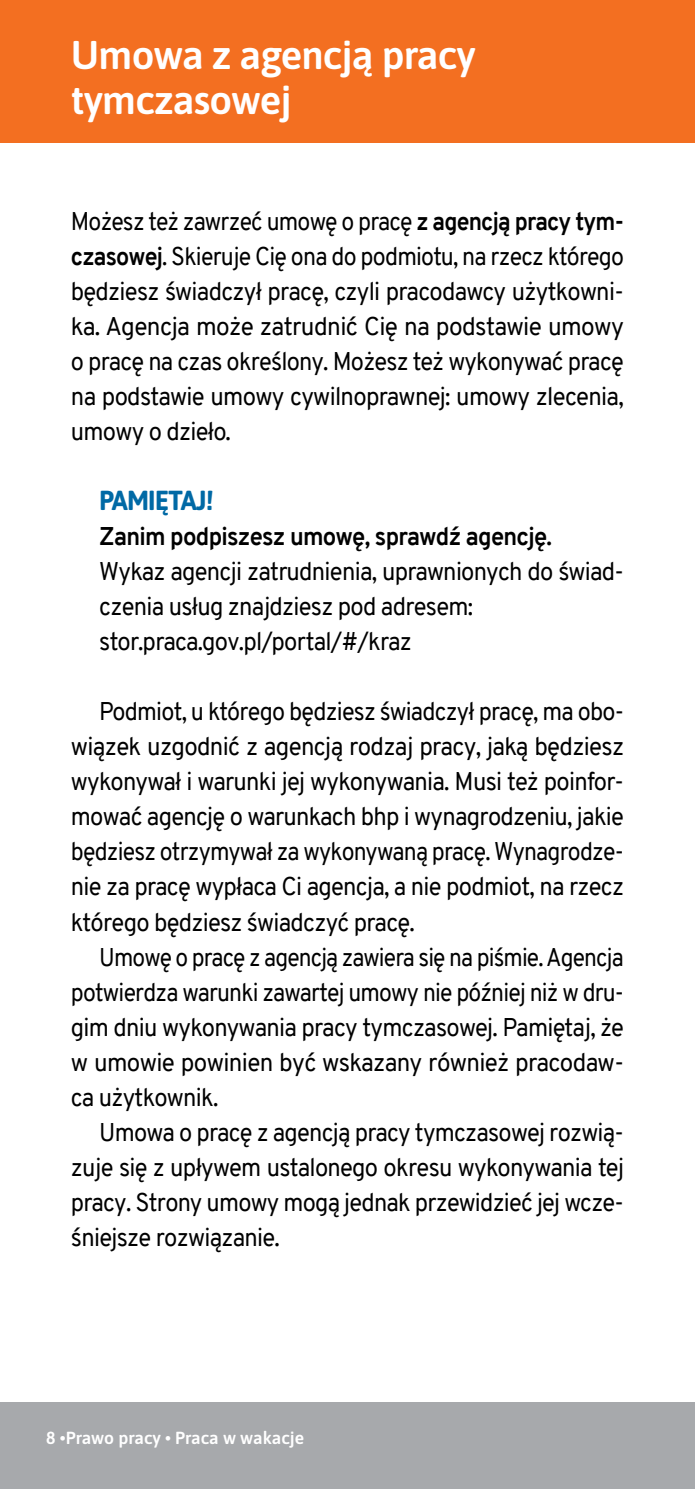
<style>
.page{position:relative;width:695px;height:1489px;background:#fff}
.page>*{position:absolute;margin:0;border:0;box-sizing:border-box;transform-origin:0 0}
.t1{font:600 40px/45px "Asap";letter-spacing:-.02em;color:#fff}
.t2{font:700 27.5px "Asap";letter-spacing:-.03em;color:#0069a5;scale:.95 1}
.t3{font:25px/35px "Overpass";letter-spacing:-.03em;color:#000;text-align:justify;scale:.93 1}
.t4{font:25px/35px "Overpass";letter-spacing:-.03em;color:#000;text-align:justify;scale:.92 1}
.t5{font:25px/35px "Overpass";letter-spacing:-.03em;color:#000;scale:.95 1}
.t6{font:25px/35px "Overpass";letter-spacing:-.03em;color:#000;text-align:justify;scale:.91 1}
.t7{font:700 25px "Overpass";letter-spacing:-.03em;color:#000;scale:.95 1}
.t8{font:600 17.5px "Asap";color:#fff}
.s1{font-weight:700}
</style>
<div class="page">
<div style="left:0;top:0;width:694px;height:142px;background:#f36f21"></div>
<div style="left:0;top:1402px;width:694px;height:86px;background:#a7a9ac"></div>
<h1 class="t1" style="left:71px;top:31px;width:406px">Umowa z agencją pracy tymczasowej</h1>
<p class="t4" style="left:71px;top:204px;width:602px">Możesz też zawrzeć umowę o pracę <span class="s1">z agencją pracy tym&shy;czasowej</span>. Skieruje Cię ona do podmiotu, na rzecz którego będziesz świadczył pracę, czyli pracodawcy użytkowni&shy;ka. Agencja może zatrudnić Cię na podstawie umowy o pracę na czas określony. Możesz też wykonywać pracę na podstawie umowy cywilnoprawnej: umowy zlecenia, umowy o dzieło.</p>
<p class="t2" style="left:99px;top:481px;width:122px">PAMIĘTAJ!</p>
<p class="t7" style="left:99px;top:518px;width:478px">Zanim podpiszesz umowę, sprawdź agencję.</p>
<p class="t5" style="left:99px;top:554px;width:554px">Wykaz agencji zatrudnienia, uprawnionych do świad&shy;czenia usług znajdziesz pod adresem: stor.praca.gov.pl/portal/#/kraz</p>
<p class="t3" style="left:71px;top:694px;width:596px;text-indent:28px">Podmiot, u którego będziesz świadczył pracę, ma obo&shy;wiązek uzgodnić z agencją rodzaj pracy, jaką będziesz wykonywał i warunki jej wykonywania. Musi też poinfor&shy;mować agencję o warunkach bhp i wynagrodzeniu, jakie będziesz otrzymywał za wykonywaną pracę. Wynagrodze&shy;nie za pracę wypłaca Ci agencja, a nie podmiot, na rzecz którego będziesz świadczyć pracę.</p>
<p class="t6" style="left:71px;top:939px;width:609px;text-indent:28px">Umowę o pracę z agencją zawiera się na piśmie. Agencja potwierdza warunki zawartej umowy nie później niż w dru&shy;gim dniu wykonywania pracy tymczasowej. Pamiętaj, że w umowie powinien być wskazany również pracodaw&shy;ca użytkownik.</p>
<p class="t5" style="left:71px;top:1114px;width:583px;text-align:justify;text-indent:28px">Umowa o pracę z agencją pracy tymczasowej rozwią&shy;zuje się z upływem ustalonego okresu wykonywania tej pracy. Strony umowy mogą jednak przewidzieć jej wcze&shy;śniejsze rozwiązanie.</p>
<p class="t8" style="left:46px;top:1425px;width:259px">8 •Prawo pracy • Praca w wakacje</p>
</div>
